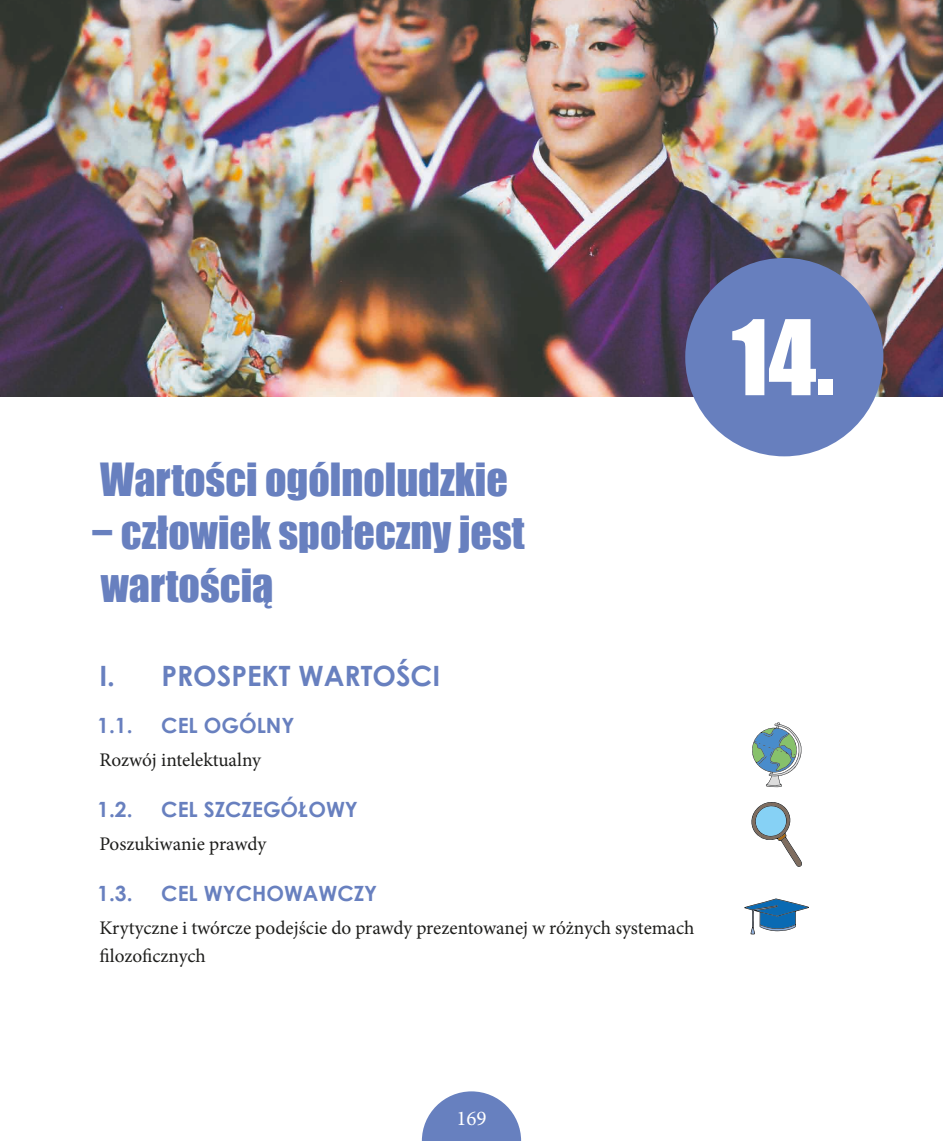
<style>
.page{position:relative;width:943px;height:1141px;background:#fff}
.page>*{position:absolute;margin:0;border:0;box-sizing:border-box;transform-origin:0 0}
.t1{font:96.25px "Impact";color:#fff}
.t2{font:42px/52.7px "Impact";color:#6880bf}
.t3{font:700 28px "Century Gothic";color:#6880bf}
.t4{font:700 21px "Century Gothic";color:#6880bf}
.t5{font:21px "Minion Pro";color:#fff}
.t6{font:19.25px/28px "Minion Pro";color:#1d1d1b}
</style>
<div class="page">
<img style="left:0;top:0;width:943px;height:397px">
<svg style="left:752px;top:722px;width:49px;height:65px"></svg>
<svg style="left:751px;top:802px;width:51px;height:65px"></svg>
<svg style="left:744px;top:899px;width:65px;height:35px"></svg>
<svg style="left:422px;top:1091px;width:99px;height:50px"></svg>
<div style="left:685px;top:258px;width:198px;height:198px;background:#677fbe;border-radius:50%"></div>
<h2 class="t2" style="left:91px;top:453px;width:435px">Wartości ogólnoludzkie − człowiek społeczny jest wartością</h2>
<h3 class="t3" style="left:99px;top:654px;width:342px">I. PROSPEKT WARTOŚCI</h3>
<p class="t4" style="left:97px;top:709px;width:37px">1.1.</p>
<p class="t4" style="left:161px;top:709px;width:135px">CEL OGÓLNY</p>
<p class="t6" style="left:99px;top:746px;width:163px">Rozwój intelektualny</p>
<p class="t4" style="left:97px;top:793px;width:37px">1.2.</p>
<p class="t4" style="left:161px;top:793px;width:198px">CEL SZCZEGÓŁOWY</p>
<p class="t6" style="left:99px;top:830px;width:168px">Poszukiwanie prawdy</p>
<p class="t4" style="left:97px;top:877px;width:37px">1.3.</p>
<p class="t4" style="left:161px;top:877px;width:217px">CEL WYCHOWAWCZY</p>
<p class="t6" style="left:99px;top:914px;width:596px">Krytyczne i twórcze podejście do prawdy prezentowanej w różnych systemach filozoficznych</p>
<h1 class="t1" style="left:731px;top:283px;width:104px">14.</h1>
<p class="t5" style="left:456px;top:1104px;width:32px">169</p>
</div>
